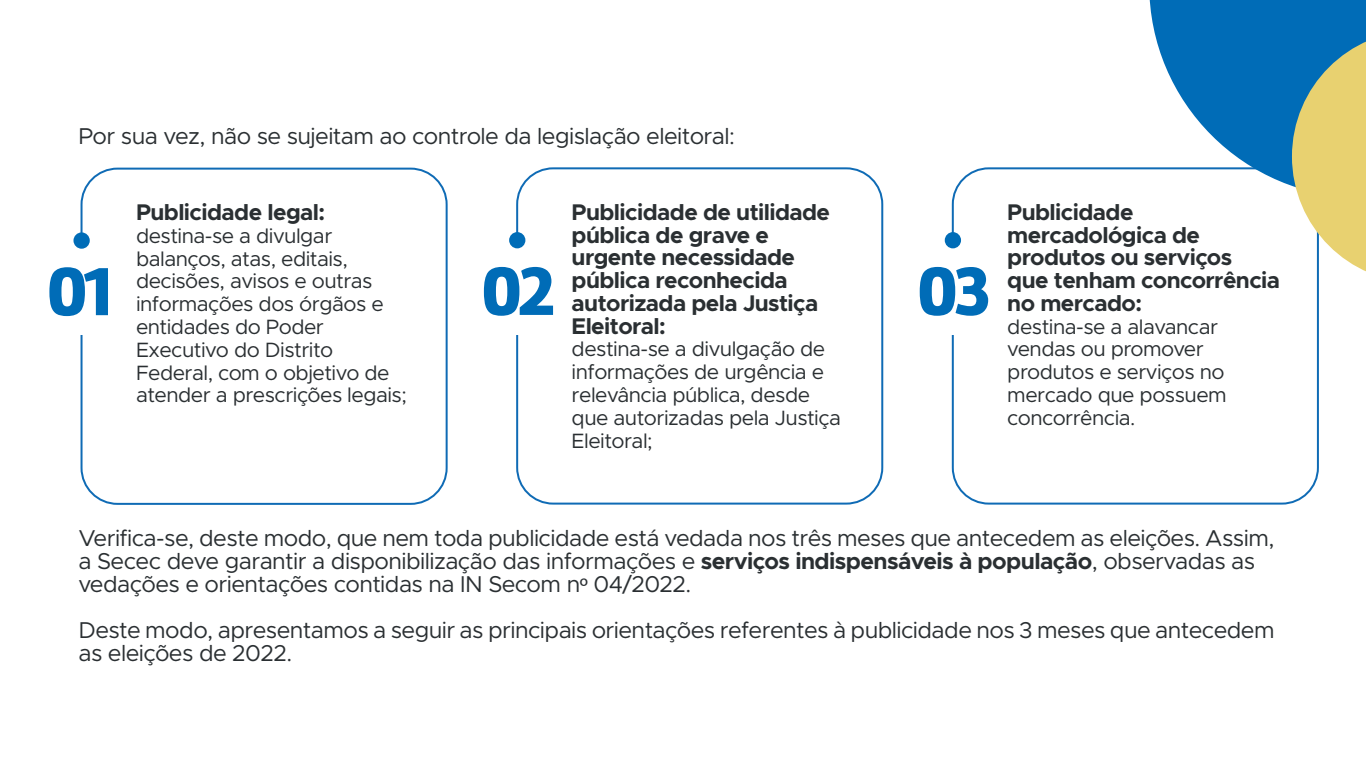
<style>
.page{position:relative;width:1366px;height:768px;background:#fff}
.page>*{position:absolute;margin:0;border:0;box-sizing:border-box;transform-origin:0 0}
.t1{font:70.5px "Amelia Basic Black";color:#006cb7}
.t2{font:23px/23px "Metropolis";letter-spacing:-.025em;color:#2a2f32}
.t3{font:700 22.8px/22.8px "Metropolis";letter-spacing:-.025em;color:#2a2f32}
.t4{font:20.8px/22.8px "Metropolis";letter-spacing:-.025em;color:#2a2f32}
.s1{font-weight:700}
.s2{font-family:"Myriad Pro"}
</style>
<div class="page">
<div style="left:952px;top:167px;width:367px;height:338px;border:2px solid #0f6bb5;border-radius:36px"></div>
<div style="left:927px;top:236px;width:49px;height:99px;background:#fff"></div>
<svg style="left:1149px;top:0;width:217px;height:186px;fill:#006cb7"></svg>
<svg style="left:1292px;top:30px;width:74px;height:253px"></svg>
<div style="left:81px;top:168px;width:367px;height:337px;border:2px solid #0f6bb5;border-radius:36px"></div>
<div style="left:56px;top:236px;width:48px;height:99px;background:#fff"></div>
<div style="left:73px;top:232px;width:17px;height:17px;background:#006cb7;border-radius:50%"></div>
<div style="left:516px;top:167px;width:367px;height:338px;border:2px solid #0f6bb5;border-radius:36px"></div>
<div style="left:492px;top:236px;width:48px;height:99px;background:#fff"></div>
<div style="left:509px;top:232px;width:16px;height:16px;background:#006cb7;border-radius:50%"></div>
<div style="left:945px;top:232px;width:16px;height:16px;background:#006cb7;border-radius:50%"></div>
<p class="t2" style="left:78px;top:125px;width:658px">Por sua vez, não se sujeitam ao controle da legislação eleitoral:</p>
<h1 class="t1" style="left:47px;top:249px;width:67px">01</h1>
<p class="t3" style="left:136px;top:201px;width:191px">Publicidade legal:</p>
<p class="t4" style="left:136px;top:224px;width:272px">destina-se a divulgar balanços, atas, editais, decisões, avisos e outras informações dos órgãos e entidades do Poder<br>Executivo do Distrito<br>Federal, com o objetivo de atender a prescrições legais;</p>
<h1 class="t1" style="left:481px;top:249px;width:75px">02</h1>
<p class="t3" style="left:572px;top:201px;width:260px">Publicidade de utilidade pública de grave e urgente necessidade pública reconhecida autorizada pela Justiça<br>Eleitoral:</p>
<p class="t4" style="left:572px;top:338px;width:271px">destina-se a divulgação de informações de urgência e relevância pública, desde que autorizadas pela Justiça<br>Eleitoral;</p>
<h1 class="t1" style="left:917px;top:249px;width:75px">03</h1>
<p class="t3" style="left:1007px;top:201px;width:274px">Publicidade mercadológica de produtos ou serviços<br>que tenham concorrência no mercado:</p>
<p class="t4" style="left:1007px;top:315px;width:221px">destina-se a alavancar vendas ou promover produtos e serviços no mercado que possuem concorrência.</p>
<p class="t2" style="left:78px;top:527px;width:1198px">Verifica-se, deste modo, que nem toda publicidade está vedada nos três meses que antecedem as eleições. Assim, a Secec deve garantir a disponibilização das informações e <span class="s1">serviços indispensáveis à população</span>, observadas as vedações e orientações contidas na IN Secom n<span class="s2">º</span> 04/2022.</p>
<p class="t2" style="left:78px;top:619px;width:1198px">Deste modo, apresentamos a seguir as principais orientações referentes à publicidade nos 3 meses que antecedem as eleições de 2022.</p>
</div>
